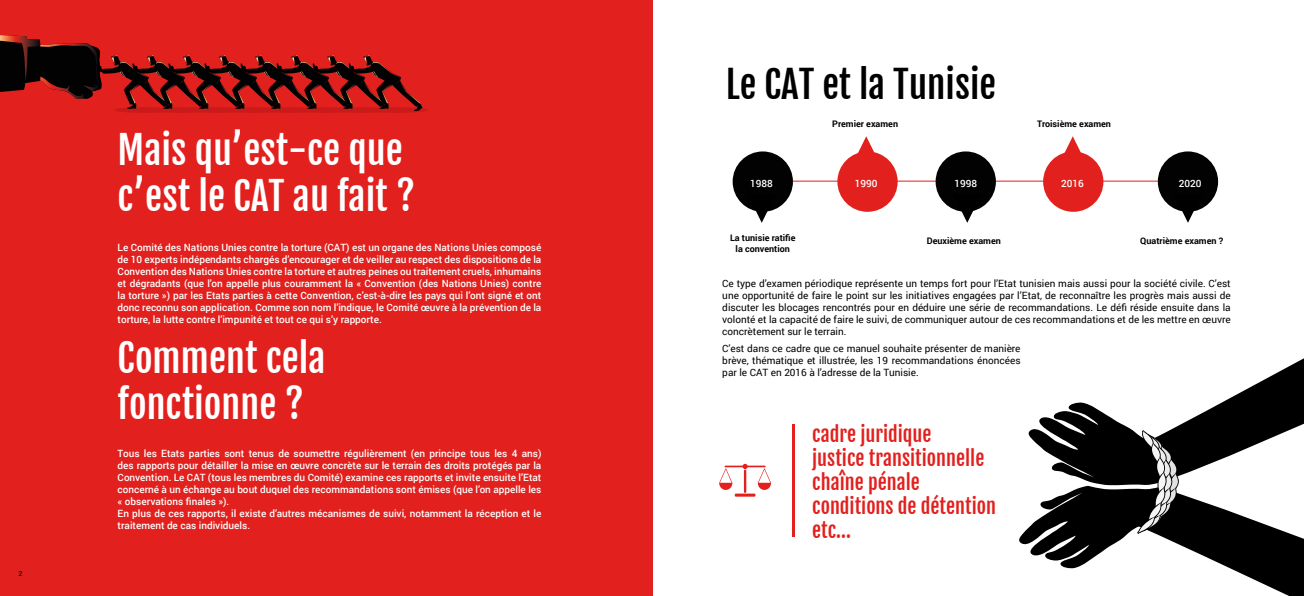
<style>
.page{position:relative;width:1304px;height:596px;background:#fff}
.page>*{position:absolute;margin:0;border:0;box-sizing:border-box;transform-origin:0 0}
.t1{font:38px/45.6px "Fjalla One";color:#fff}
.t2{font:37px "Fjalla One";color:#000}
.t3{font:20px/24px "Fjalla One";color:#e2201d}
.t4{font:500 10px/12px "Roboto";color:#fff;text-align:justify}
.t5{font:10px/12px "Roboto";color:#000;text-align:justify}
.t6{font:700 9px/10.8px "Roboto";color:#000;text-align:center}
.t7{font:7px "Roboto";color:#000}
</style>
<div class="page">
<hr style="left:763px;top:180px;width:441px;height:1px;background:#e2201d">
<div style="left:0;top:0;width:652px;height:595px;background:#e2201d"></div>
<div style="left:733px;top:151px;width:60px;height:61px;background:#020203;border-radius:50%"></div>
<div style="left:837px;top:151px;width:61px;height:61px;background:#e2201d;border-radius:50%"></div>
<div style="left:936px;top:151px;width:60px;height:61px;background:#020203;border-radius:50%"></div>
<div style="left:1043px;top:151px;width:60px;height:61px;background:#e2201d;border-radius:50%"></div>
<div style="left:1158px;top:151px;width:60px;height:61px;background:#020203;border-radius:50%"></div>
<div style="left:114px;top:107px;width:62px;height:6px;background:#ca1a19;border-radius:50%"></div>
<div style="left:150px;top:107px;width:62px;height:6px;background:#ca1a19;border-radius:50%"></div>
<div style="left:186px;top:107px;width:62px;height:6px;background:#ca1a19;border-radius:50%"></div>
<div style="left:222px;top:107px;width:62px;height:6px;background:#ca1a19;border-radius:50%"></div>
<div style="left:258px;top:107px;width:62px;height:6px;background:#ca1a19;border-radius:50%"></div>
<div style="left:294px;top:107px;width:62px;height:6px;background:#ca1a19;border-radius:50%"></div>
<div style="left:330px;top:107px;width:62px;height:6px;background:#ca1a19;border-radius:50%"></div>
<div style="left:366px;top:107px;width:62px;height:6px;background:#ca1a19;border-radius:50%"></div>
<svg style="left:0;top:35px;width:423px;height:76px"></svg>
<svg style="left:1019px;top:489px;width:285px;height:106px"></svg>
<svg style="left:1028px;top:358px;width:276px;height:127px"></svg>
<svg style="left:1137px;top:430px;width:42px;height:103px;background:#4f4f4f"></svg>
<svg style="left:748px;top:208px;width:28px;height:15px"></svg>
<svg style="left:953px;top:207px;width:28px;height:16px"></svg>
<svg style="left:1174px;top:208px;width:28px;height:15px"></svg>
<svg style="left:852px;top:136px;width:28px;height:20px"></svg>
<svg style="left:1059px;top:136px;width:28px;height:19px"></svg>
<hr style="left:793px;top:423px;width:2px;height:113px;background:#e2201d">
<hr style="left:744px;top:469px;width:2px;height:23px;background:#e2201d">
<hr style="left:735px;top:493px;width:20px;height:3px;background:#e2201d">
<svg style="left:719px;top:463px;width:52px;height:26px"></svg>
<p class="t7" style="left:18px;top:568px;width:5px">2</p>
<h2 class="t2" style="left:726px;top:62px;width:272px">Le CAT et la Tunisie</h2>
<h1 class="t1" style="left:118px;top:127px;width:299px">Mais qu’est-ce que c’est le CAT au fait ?</h1>
<p class="t4" style="left:118px;top:241px;width:425px">Le Comité des Nations Unies contre la torture (CAT) est un organe des Nations Unies composé de 10 experts indépendants chargés d’encourager et de veiller au respect des dispositions de la Convention des Nations Unies contre la torture et autres peines ou traitement cruels, inhumains et dégradants (que l’on appelle plus couramment la « Convention (des Nations Unies) contre la torture ») par les Etats parties à cette Convention, c’est-à-dire les pays qui l’ont signé et ont donc reconnu son application. Comme son nom l’indique, le Comité œuvre à la prévention de la torture, la lutte contre l’impunité et tout ce qui s’y rapporte.</p>
<p class="t6" style="left:832px;top:118px;width:67px">Premier examen</p>
<p class="t6" style="left:1037px;top:118px;width:75px">Troisième examen</p>
<p class="t4" style="left:750px;top:177px;width:24px">1988</p>
<p class="t4" style="left:855px;top:177px;width:24px">1990</p>
<p class="t4" style="left:954px;top:177px;width:24px">1998</p>
<p class="t4" style="left:1061px;top:177px;width:24px">2016</p>
<p class="t4" style="left:1179px;top:177px;width:24px">2020</p>
<p class="t6" style="left:730px;top:232px;width:67px">La tunisie ratifie la convention</p>
<p class="t6" style="left:927px;top:234px;width:76px">Deuxième examen</p>
<p class="t6" style="left:1140px;top:235px;width:84px">Quatrième examen ?</p>
<p class="t5" style="left:722px;top:277px;width:510px">Ce type d’examen périodique représente un temps fort pour l’Etat tunisien mais aussi pour la société civile. C’est une opportunité de faire le point sur les initiatives engagées par l’Etat, de reconnaître les progrès mais aussi de discuter les blocages rencontrés pour en déduire une série de recommandations. Le défi réside ensuite dans la volonté et la capacité de faire le suivi, de communiquer autour de ces recommandations et de les mettre en œuvre concrètement sur le terrain.</p>
<h1 class="t1" style="left:118px;top:335px;width:210px">Comment cela fonctionne ?</h1>
<p class="t5" style="left:722px;top:342px;width:300px">C’est dans ce cadre que ce manuel souhaite présenter de manière brève, thématique et illustrée, les 19 recommandations énoncées par le CAT en 2016 à l’adresse de la Tunisie.</p>
<h3 class="t3" style="left:812px;top:421px;width:185px">cadre juridique<br>justice transitionnelle chaîne pénale conditions de détention etc...</h3>
<p class="t4" style="left:118px;top:447px;width:425px;text-align:left">Tous les Etats parties sont tenus de soumettre régulièrement (en principe tous les 4 ans) des rapports pour détailler la mise en œuvre concrète sur le terrain des droits protégés par la Convention. Le CAT (tous les membres du Comité) examine ces rapports et invite ensuite l’Etat concerné à un échange au bout duquel des recommandations sont émises (que l’on appelle les « observations finales »).<br>En plus de ces rapports, il existe d’autres mécanismes de suivi, notamment la réception et le traitement de cas individuels.</p>
</div>
